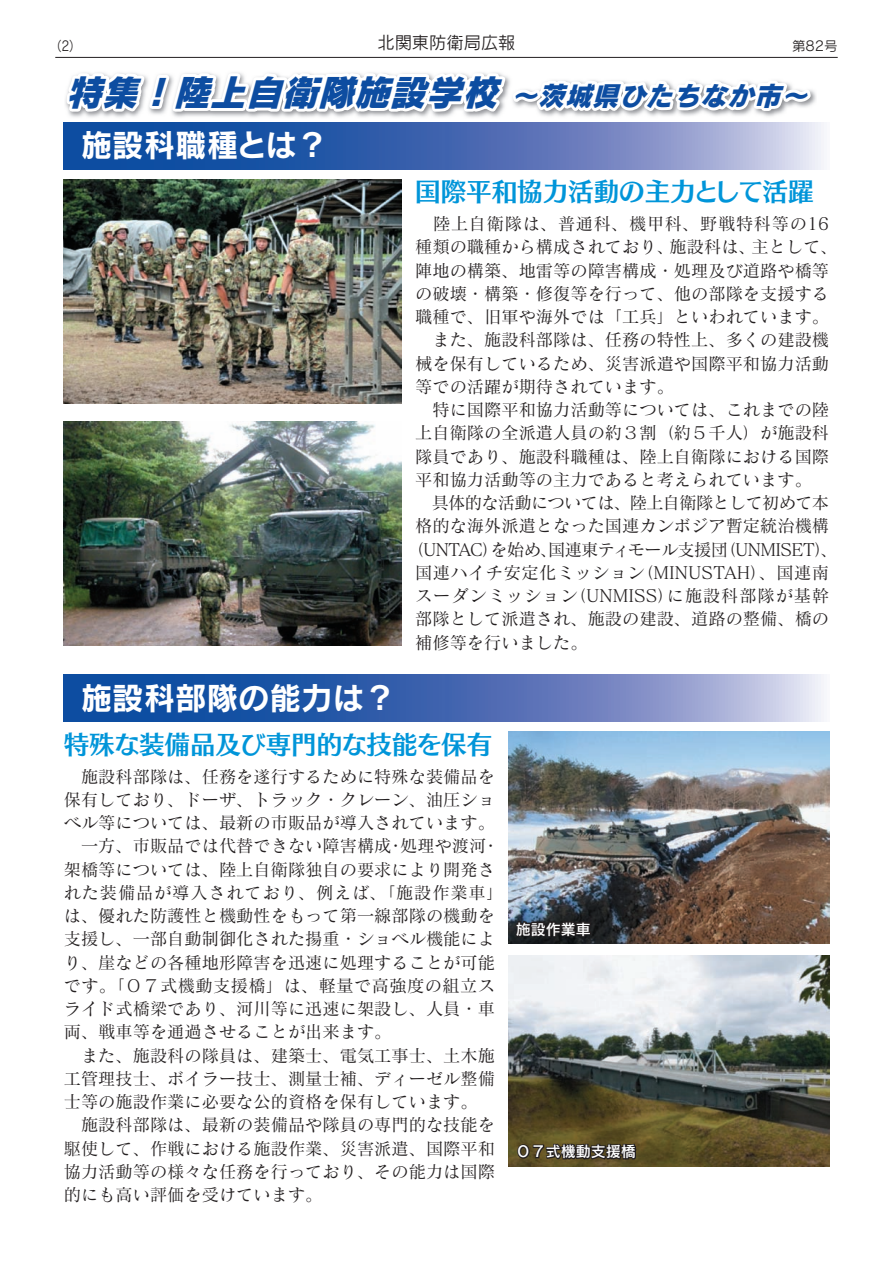
<style>
.page{position:relative;width:893px;height:1263px;background:#fff}
.page>*{position:absolute;margin:0;border:0;box-sizing:border-box;transform-origin:0 0}
.t1{font:italic 36px "Rodin Pro EB";color:#0d4da1}
.t2{font:31.5px "Rodin Pro B";color:#fff}
.t3{font:25.5px "Skip Std B";color:#0095d9}
.t4{font:17.25px/23.2px "Matisse Pro M";color:#231f20}
.t5{font:17.25px "Matisse Pro M";letter-spacing:-.04em;color:#231f20}
.t6{font:17.25px "Matisse Pro M";letter-spacing:.025em;color:#231f20}
.t7{font:17.25px "Matisse Pro M";letter-spacing:.05em;color:#231f20}
.t8{font:17.25px "Matisse Pro M";letter-spacing:.04em;color:#231f20}
.t9{font:17.25px "Rodin Pro M";color:#231f20}
.t10{font:15px "Rodin Pro DB";color:#fff}
.t11{font:13.5px "Rodin Pro M";color:#231f20}
.s1{font-size:27px}
</style>
<div class="page">
<svg style="left:63px;top:56px;width:752px;height:114px"></svg>
<hr style="left:55px;top:57px;width:783px;height:1px;background:#231f20">
<svg style="left:64px;top:122px;width:760px;height:47px;background:#5174b7"></svg>
<svg style="left:64px;top:675px;width:760px;height:46px;background:#5174b7"></svg>
<img style="left:64px;top:179px;width:338px;height:224px">
<img style="left:64px;top:422px;width:338px;height:224px">
<img style="left:509px;top:731px;width:320px;height:213px">
<img style="left:509px;top:955px;width:320px;height:211px">
<svg style="left:514px;top:919px;width:78px;height:20px;background:#212124"></svg>
<svg style="left:516px;top:1129px;width:122px;height:38px;background:#4d4323"></svg>
<p class="t11" style="left:49px;top:38px;width:35px">（₂）</p>
<p class="t9" style="left:377px;top:31px;width:140px">北関東防衛局広報</p>
<p class="t11" style="left:792px;top:38px;width:47px">第82号</p>
<h1 class="t1" style="left:65px;top:67px;width:753px">特集！陸上自衛隊施設学校 <span class="s1">～茨城県ひたちなか市～</span></h1>
<h2 class="t2" style="left:81px;top:124px;width:249px">施設科職種とは？</h2>
<h2 class="t2" style="left:81px;top:677px;width:316px">施設科部隊の能力は？</h2>
<h3 class="t3" style="left:415px;top:173px;width:400px">国際平和協力活動の主力として活躍</h3>
<p class="t8" style="left:415px;top:213px;width:416px">　陸上自衛隊は、普通科、機甲科、野戦特科等の16</p>
<p class="t4" style="left:415px;top:235px;width:424px">種類の職種から構成されており、施設科は、主として、</p>
<p class="t4" style="left:415px;top:258px;width:415px">陣地の構築、地雷等の障害構成・処理及び道路や橋等</p>
<p class="t4" style="left:415px;top:281px;width:415px">の破壊・構築・修復等を行って、他の部隊を支援する</p>
<p class="t4" style="left:415px;top:305px;width:415px">職種で、旧軍や海外では「工兵」といわれています。</p>
<p class="t4" style="left:415px;top:328px;width:415px">　また、施設科部隊は、任務の特性上、多くの建設機</p>
<p class="t4" style="left:415px;top:351px;width:415px">械を保有しているため、災害派遣や国際平和協力活動</p>
<p class="t4" style="left:415px;top:374px;width:260px">等での活躍が期待されています。</p>
<p class="t4" style="left:415px;top:398px;width:415px">　特に国際平和協力活動等については、これまでの陸</p>
<p class="t4" style="left:415px;top:421px;width:415px">上自衛隊の全派遣人員の約３割（約５千人）が施設科</p>
<p class="t4" style="left:415px;top:444px;width:415px">隊員であり、施設科職種は、陸上自衛隊における国際</p>
<p class="t4" style="left:415px;top:467px;width:398px">平和協力活動等の主力であると考えられています。</p>
<p class="t5" style="left:415px;top:492px;width:415px">　具体的な活動については、陸上自衛隊として初めて本</p>
<p class="t4" style="left:415px;top:514px;width:415px">格的な海外派遣となった国連カンボジア暫定統治機構</p>
<p class="t5" style="left:407px;top:538px;width:433px">（UNTAC）を始め、国連東ティモール支援団（UNMISET）、</p>
<p class="t6" style="left:415px;top:562px;width:415px">国連ハイチ安定化ミッション（MINUSTAH）、国連南</p>
<p class="t7" style="left:415px;top:585px;width:416px">スーダンミッション（UNMISS）に施設科部隊が基幹</p>
<p class="t4" style="left:415px;top:607px;width:415px">部隊として派遣され、施設の建設、道路の整備、橋の</p>
<p class="t4" style="left:415px;top:630px;width:174px">補修等を行いました。</p>
<h3 class="t3" style="left:64px;top:725px;width:430px">特殊な装備品及び専門的な技能を保有</h3>
<p class="t4" style="left:64px;top:764px;width:442px">　施設科部隊は、任務を遂行するために特殊な装備品を保有しており、ドーザ、トラック・クレーン、油圧ショベル等については、最新の市販品が導入されています。　一方、市販品では代替できない障害構成・処理や渡河・架橋等については、陸上自衛隊独自の要求により開発された装備品が導入されており、例えば、「施設作業車」は、優れた防護性と機動性をもって第一線部隊の機動を支援し、一部自動制御化された揚重・ショベル機能により、崖などの各種地形障害を迅速に処理することが可能です。「０７式機動支援橋」は、軽量で高強度の組立スライド式橋梁であり、河川等に迅速に架設し、人員・車両、戦車等を通過させることが出来ます。<br>　また、施設科の隊員は、建築士、電気工事士、土木施工管理技士、ボイラー技士、測量士補、ディーゼル整備士等の施設作業に必要な公的資格を保有しています。<br>　施設科部隊は、最新の装備品や隊員の専門的な技能を駆使して、作戦における施設作業、災害派遣、国際平和協力活動等の様々な任務を行っており、その能力は国際的にも高い評価を受けています。</p>
<p class="t10" style="left:516px;top:919px;width:76px">施設作業車</p>
<p class="t10" style="left:516px;top:1142px;width:121px">０７式機動支援橋</p>
</div>
